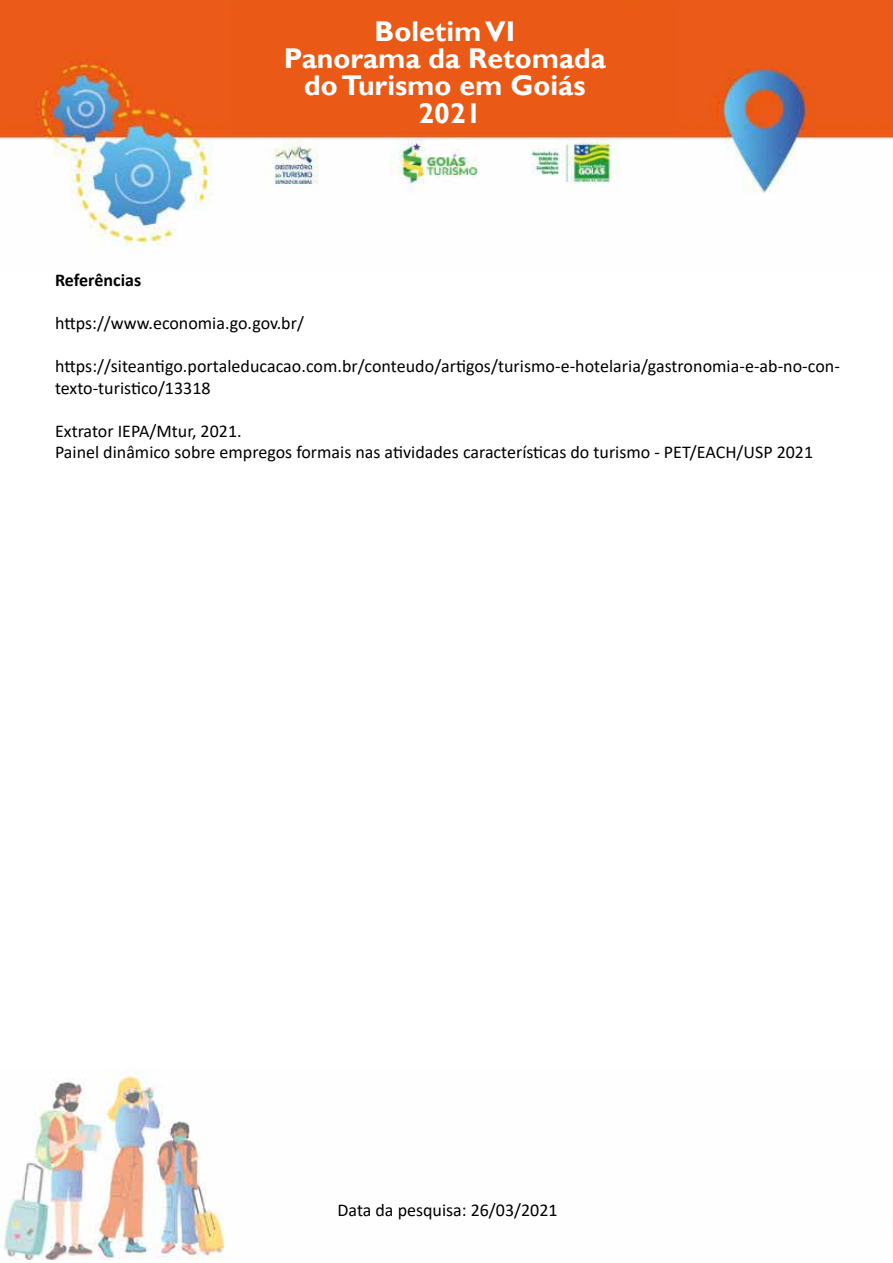
<style>
.page{position:relative;width:893px;height:1263px;background:#fff}
.page>*{position:absolute;margin:0;border:0;box-sizing:border-box;transform-origin:0 0}
.t1{font:700 28.5px/27.3px "Gill Sans";color:#fff;text-align:center}
.t2{font:18px/21.6px "Calibri";color:#000}
.t3{font:700 18px "Calibri";color:#000}
</style>
<div class="page">
<img style="left:0;top:0;width:893px;height:247px">
<div style="left:230px;top:2px;width:447px;height:133px;background:#ea5916"></div>
<img style="left:0;top:1070px;width:893px;height:189px">
<h1 class="t1" style="left:284px;top:19px;width:324px">Boletim VI<br>Panorama da Retomada do Turismo em Goiás<br>2021</h1>
<p class="t3" style="left:55px;top:267px;width:88px">Referências</p>
<p class="t2" style="left:55px;top:312px;width:250px">https://www.economia.go.gov.br/</p>
<p class="t2" style="left:55px;top:355px;width:786px">https://siteantigo.portaleducacao.com.br/conteudo/artigos/turismo-e-hotelaria/gastronomia-e-ab-no-con&shy;texto-turistico/13318</p>
<p class="t2" style="left:55px;top:420px;width:760px">Extrator IEPA/Mtur, 2021.<br>Painel dinâmico sobre empregos formais nas atividades características do turismo - PET/EACH/USP 2021</p>
<p class="t2" style="left:337px;top:1199px;width:222px">Data da pesquisa: 26/03/2021</p>
</div>
